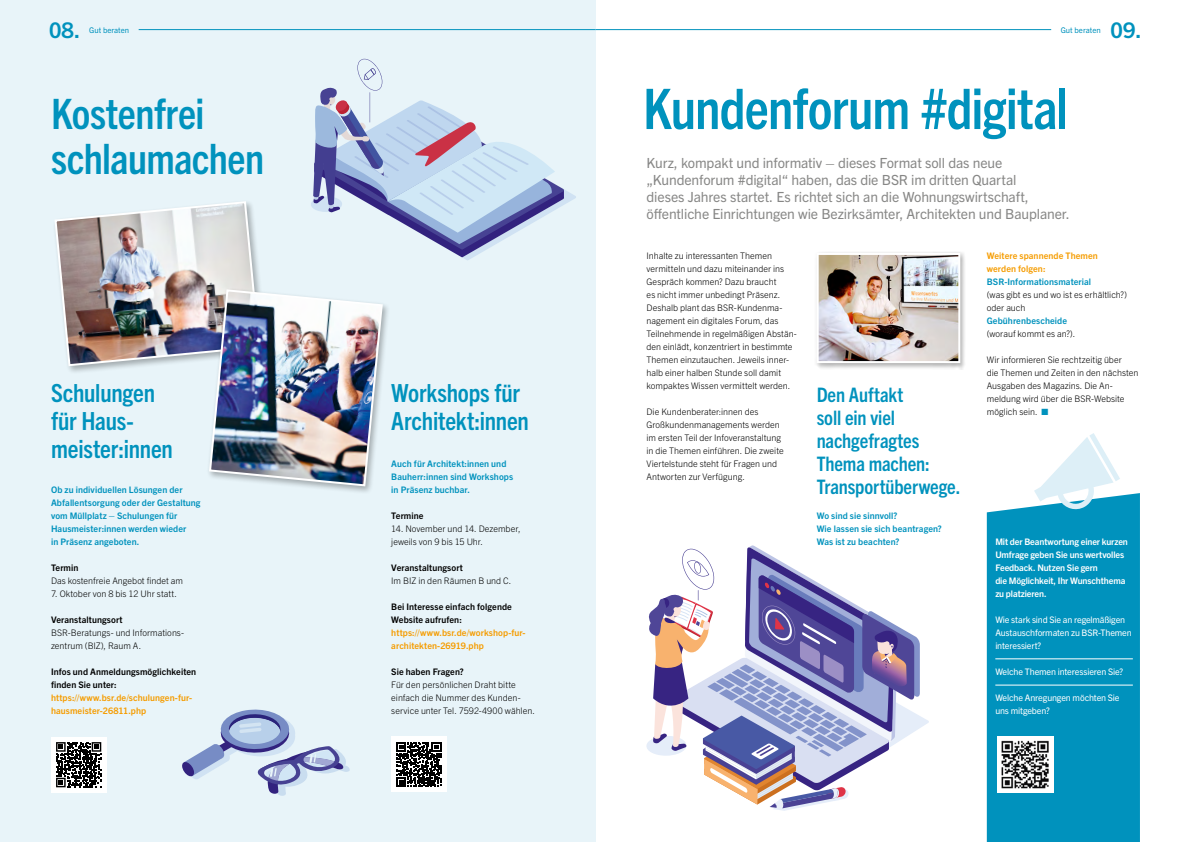
<style>
.page{position:relative;width:1191px;height:842px;background:#fff}
.page>*{position:absolute;margin:0;border:0;box-sizing:border-box;transform-origin:0 0}
.t1{font:700 condensed 56px "Trade Gothic Next LT Pro";letter-spacing:-.015em;color:#0092bd}
.t2{font:700 condensed 42px "Trade Gothic Next LT Pro";letter-spacing:-.015em;color:#0092bd}
.t3{font:700 condensed 25px/28px "Trade Gothic Next LT Pro";letter-spacing:-.01em;color:#0092bd}
.t4{font:700 21.6px "Trade Gothic Next LT Pro";color:#0092bd}
.t5{font:700 condensed 20px/23px "Trade Gothic Next LT Pro";letter-spacing:-.005em;color:#0092bd}
.t6{font:14px/17px "Trade Gothic Next LT Pro";letter-spacing:-.01em;color:#878786}
.t7{font:300 9px/13px "Trade Gothic Next LT Pro";color:#000}
.t8{font:700 9px/13px "Trade Gothic Next LT Pro";letter-spacing:.01em;color:#0092bd}
.t9{font:700 9px/13px "Trade Gothic Next LT Pro";letter-spacing:.01em;color:#000}
.t10{font:700 9px/13px "Trade Gothic Next LT Pro";letter-spacing:.01em;color:#f59c00}
.t11{font:9px/13px "Trade Gothic Next LT Pro";letter-spacing:-.015em;color:#fff}
.t12{font:700 9px/13px "Trade Gothic Next LT Pro";letter-spacing:-.01em;color:#fff}
.t13{font:7.8px "Trade Gothic Next LT Pro";color:#0092bd}
.s1{color:#0092bd}
</style>
<div class="page">
<div style="left:0;top:0;width:595px;height:842px;background:#e8f4f9"></div>
<hr style="left:595px;top:29px;width:456px;height:1px;background:#0092bd">
<hr style="left:139px;top:29px;width:456px;height:1px;background:#0092bd">
<div style="left:986px;top:493px;width:154px;height:349px;background:#0092bd"></div>
<img style="left:998px;top:737px;width:55px;height:55px">
<hr style="left:995px;top:658px;width:137px;height:1px;background:#fff">
<hr style="left:995px;top:685px;width:137px;height:1px;background:#fff">
<svg style="left:1034px;top:433px;width:86px;height:79px"></svg>
<svg style="left:646px;top:545px;width:283px;height:266px"></svg>
<svg style="left:182px;top:709px;width:168px;height:87px"></svg>
<div style="left:814px;top:251px;width:152px;height:118px;background:#000;opacity:.3"></div>
<img style="left:819px;top:256px;width:138px;height:104px">
<div style="left:816px;top:253px;width:144px;height:110px;border:2px solid #fff"></div>
<div style="left:206px;top:287px;width:184px;height:207px;background:#000;opacity:.3"></div>
<img style="left:55px;top:58px;width:521px;height:429px">
<div style="left:51px;top:737px;width:55px;height:55px;background:#fff"></div>
<svg style="left:56px;top:742px;width:46px;height:46px"></svg>
<svg style="left:56px;top:742px;width:45px;height:45px"></svg>
<div style="left:391px;top:737px;width:55px;height:55px;background:#fff"></div>
<svg style="left:397px;top:742px;width:44px;height:45px"></svg>
<h3 class="t4" style="left:49px;top:15px;width:32px">08.</h3>
<p class="t13" style="left:89px;top:24px;width:42px">Gut beraten</p>
<p class="t13" style="left:1060px;top:24px;width:42px">Gut beraten</p>
<h3 class="t4" style="left:1110px;top:15px;width:32px">09.</h3>
<h2 class="t2" style="left:51px;top:85px;width:155px">Kostenfrei</h2>
<h1 class="t1" style="left:643px;top:70px;width:427px">Kundenforum #digital</h1>
<h2 class="t2" style="left:51px;top:130px;width:215px">schlaumachen</h2>
<p class="t6" style="left:646px;top:154px;width:425px">Kurz, kompakt und informativ – dieses Format soll das neue „Kundenforum #digital“ haben, das die BSR im dritten Quartal<br>dieses Jahres startet. Es richtet sich an die Wohnungswirtschaft, öffentliche Einrichtungen wie Bezirksämter, Architekten und Bauplaner.</p>
<h3 class="t3" style="left:51px;top:377px;width:123px">Schulungen für Haus&shy;meister:innen</h3>
<p class="t8" style="left:51px;top:483px;width:151px">Ob zu individuellen Lösungen der<br>Abfallentsorgung oder der Gestaltung vom Müllplatz – Schulungen für<br>Hausmeister:innen werden wieder<br>in Präsenz angeboten.</p>
<p class="t9" style="left:51px;top:561px;width:29px">Termin</p>
<p class="t7" style="left:51px;top:574px;width:133px">Das kostenfreie Angebot findet am</p>
<p class="t7" style="left:51px;top:587px;width:127px">7. Oktober von 8 bis 12 Uhr statt.</p>
<p class="t9" style="left:51px;top:613px;width:73px">Veranstaltungsort</p>
<p class="t7" style="left:51px;top:626px;width:134px">BSR-Beratungs- und Informations&shy;zentrum (BIZ), Raum A.</p>
<p class="t9" style="left:51px;top:665px;width:147px">Infos und Anmeldungsmöglichkeiten finden Sie unter:</p>
<p class="t10" style="left:51px;top:691px;width:143px">https://www.bsr.de/schulungen-fur&shy;hausmeister-26811.php</p>
<h3 class="t3" style="left:391px;top:377px;width:139px">Workshops für<br>Architekt:innen</h3>
<p class="t8" style="left:391px;top:457px;width:123px">Auch für Architekt:innen und<br>Bauherr:innen sind Workshops in Präsenz buchbar.</p>
<p class="t9" style="left:391px;top:509px;width:34px">Termine</p>
<p class="t7" style="left:391px;top:522px;width:131px">14. November und 14. Dezember, jeweils von 9 bis 15 Uhr.</p>
<p class="t9" style="left:391px;top:561px;width:73px">Veranstaltungsort</p>
<p class="t7" style="left:391px;top:574px;width:121px">Im BIZ in den Räumen B und C.</p>
<p class="t9" style="left:391px;top:600px;width:122px">Bei Interesse einfach folgende<br>Website aufrufen:</p>
<p class="t10" style="left:391px;top:626px;width:136px">https://www.bsr.de/workshop-fur&shy;architekten-26919.php</p>
<p class="t9" style="left:391px;top:665px;width:74px">Sie haben Fragen?</p>
<p class="t7" style="left:391px;top:678px;width:145px">Für den persönlichen Draht bitte einfach die Nummer des Kunden&shy;service unter Tel. 7592-4900 wählen.</p>
<p class="t7" style="left:646px;top:249px;width:152px">Inhalte zu interessanten Themen vermitteln und dazu miteinander ins Gespräch kommen? Dazu braucht<br>es nicht immer unbedingt Präsenz.<br>Deshalb plant das BSR-Kundenma&shy;nagement ein digitales Forum, das Teilnehmende in regelmäßigen Abstän&shy;den einlädt, konzentriert in bestimmte Themen einzutauchen. Jeweils inner&shy;halb einer halben Stunde soll damit kompaktes Wissen vermittelt werden.</p>
<p class="t7" style="left:646px;top:405px;width:139px">Die Kundenberater:innen des<br>Großkundenmanagements werden im ersten Teil der Infoveranstaltung in die Themen einführen. Die zweite<br>Viertelstunde steht für Fragen und<br>Antworten zur Verfügung.</p>
<h3 class="t5" style="left:816px;top:382px;width:145px">Den Auftakt<br>soll ein viel nachgefragtes<br>Thema machen:<br>Transportüberwege.</h3>
<p class="t8" style="left:816px;top:509px;width:127px">Wo sind sie sinnvoll?<br>Wie lassen sie sich beantragen?<br>Was ist zu beachten?</p>
<p class="t10" style="left:986px;top:249px;width:113px">Weitere spannende Themen werden folgen:</p>
<p class="t8" style="left:986px;top:275px;width:106px">BSR-Informationsmaterial</p>
<p class="t7" style="left:986px;top:288px;width:142px">(was gibt es und wo ist es erhältlich?) oder auch</p>
<p class="t8" style="left:986px;top:314px;width:82px">Gebührenbescheide</p>
<p class="t7" style="left:986px;top:327px;width:90px">(worauf kommt es an?).</p>
<p class="t7" style="left:986px;top:353px;width:153px">Wir informieren Sie rechtzeitig über<br>die Themen und Zeiten in den nächsten<br>Ausgaben des Magazins. Die An&shy;meldung wird über die BSR-Website möglich sein. <span class="s1">■</span></p>
<p class="t12" style="left:995px;top:535px;width:134px">Mit der Beantwortung einer kurzen<br>Umfrage geben Sie uns wertvolles<br>Feedback. Nutzen Sie gern<br>die Möglichkeit, Ihr Wunschthema zu platzieren.</p>
<p class="t11" style="left:995px;top:613px;width:138px">Wie stark sind Sie an regelmäßigen<br>Austauschformaten zu BSR-Themen interessiert?</p>
<p class="t11" style="left:995px;top:665px;width:129px">Welche Themen interessieren Sie?</p>
<p class="t11" style="left:995px;top:691px;width:126px">Welche Anregungen möchten Sie uns mitgeben?</p>
</div>
